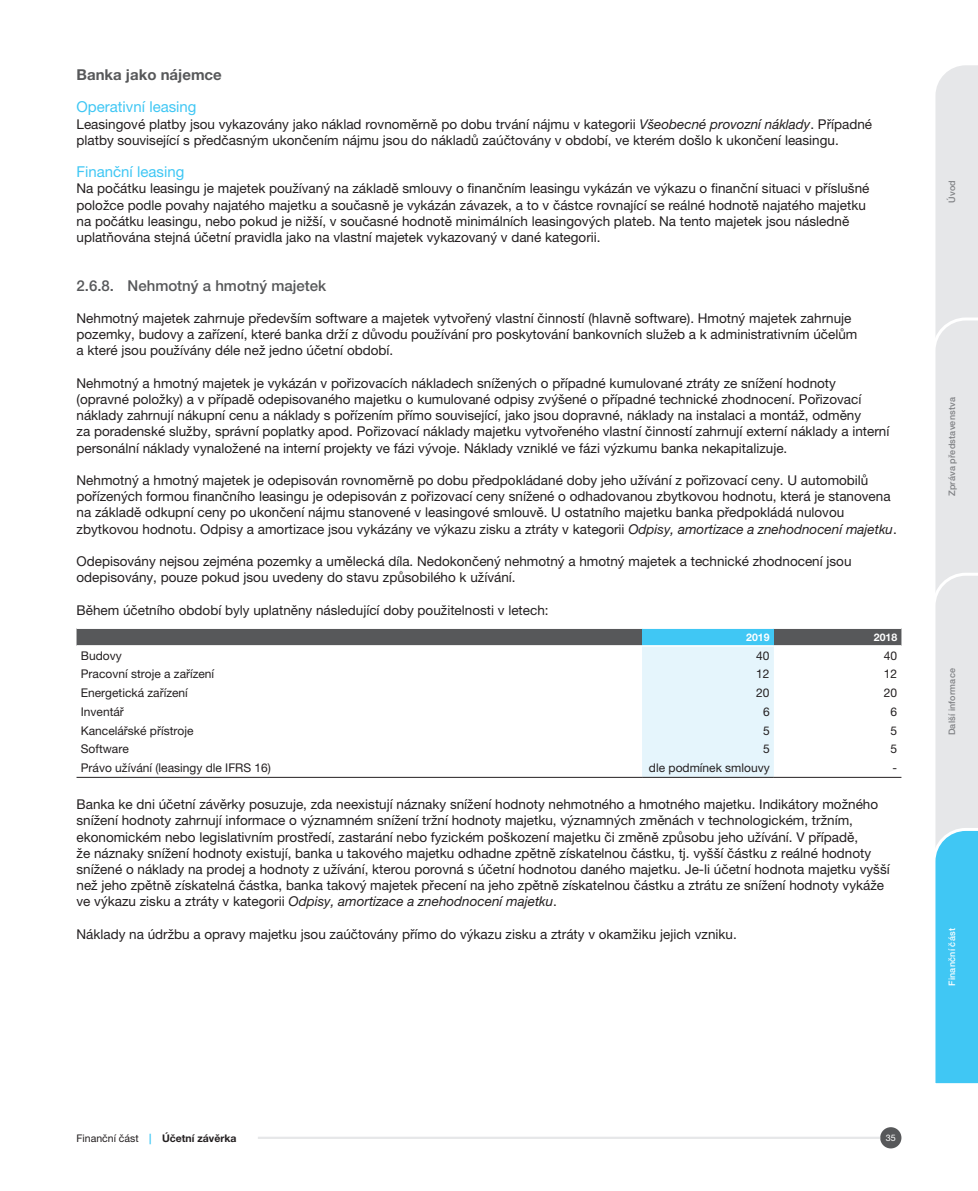
<style>
.page{position:relative;width:978px;height:1191px;background:#fff}
.page>*{position:absolute;margin:0;border:0;box-sizing:border-box;transform-origin:0 0}
.t1{font:15px "Helvetica Neue LT Pro";color:#40c7f4}
.t2{font:500 15px "Helvetica Neue LT Pro";color:#57585a}
.t3{font:700 15px "Helvetica Neue LT Pro";color:#57585a}
.t4{font:13.5px/16.2px "Helvetica Neue LT Pro";color:#231f20}
.t5{font:12px "Helvetica Neue LT Pro";color:#231f20}
.t6{font:700 10.5px "Helvetica Neue LT Pro";color:#231f20}
.t7{font:700 10.5px "Helvetica Neue LT Pro";color:#fff}
.t8{font:500 9px "Helvetica Neue LT Pro";letter-spacing:.025em;color:#808285}
.t9{font:500 9px "Helvetica Neue LT Pro";letter-spacing:.025em;color:#fff}
.t10{font:9px "Helvetica Neue LT Pro";color:#fff}
.s1{font-style:italic}
.s2{font-weight:400}
.s3{color:#40c7f4}
</style>
<div class="page">
<svg style="left:77px;top:629px;width:824px;height:148px"></svg>
<hr style="left:77px;top:777px;width:565px;height:1px;background:#231f20">
<hr style="left:774px;top:777px;width:127px;height:1px;background:#231f20">
<hr style="left:77px;top:645px;width:565px;height:1px;background:#fff">
<hr style="left:774px;top:645px;width:127px;height:1px;background:#fff">
<hr style="left:642px;top:645px;width:132px;height:1px;background:#fff">
<hr style="left:642px;top:777px;width:132px;height:1px;background:#231f20">
<div style="left:880px;top:1127px;width:21px;height:21px;background:#57585a;border-radius:50%"></div>
<svg style="left:935px;top:65px;width:43px;height:1019px;background:#bedfec"></svg>
<hr style="left:258px;top:1136px;width:622px;height:3px;background:#e6e7e9">
<p class="t3" style="left:77px;top:65px;width:147px">Banka jako nájemce</p>
<p class="t1" style="left:77px;top:98px;width:122px">Operativní leasing</p>
<p class="t4" style="left:77px;top:115px;width:797px">Leasingové platby jsou vykazovány jako náklad rovnoměrně po dobu trvání nájmu v kategorii <span class="s1">Všeobecné provozní náklady</span>. Případné platby související s předčasným ukončením nájmu jsou do nákladů zaúčtovány v období, ve kterém došlo k ukončení leasingu.</p>
<p class="t1" style="left:77px;top:163px;width:109px">Finanční leasing</p>
<p class="t4" style="left:77px;top:180px;width:794px">Na počátku leasingu je majetek používaný na základě smlouvy o finančním leasingu vykázán ve výkazu o finanční situaci v příslušné položce podle povahy najatého majetku a současně je vykázán závazek, a to v částce rovnající se reálné hodnotě najatého majetku na počátku leasingu, nebo pokud je nižší, v současné hodnotě minimálních leasingových plateb. Na tento majetek jsou následně uplatňována stejná účetní pravidla jako na vlastní majetek vykazovaný v dané kategorii.</p>
<p class="t2" style="left:77px;top:276px;width:251px">2.6.8. Nehmotný a hmotný majetek</p>
<p class="t4" style="left:77px;top:310px;width:782px">Nehmotný majetek zahrnuje především software a majetek vytvořený vlastní činností (hlavně software). Hmotný majetek zahrnuje pozemky, budovy a zařízení, které banka drží z důvodu používání pro poskytování bankovních služeb a k administrativním účelům a které jsou používány déle než jedno účetní období.</p>
<p class="t4" style="left:77px;top:375px;width:814px">Nehmotný a hmotný majetek je vykázán v pořizovacích nákladech snížených o případné kumulované ztráty ze snížení hodnoty (opravné položky) a v případě odepisovaného majetku o kumulované odpisy zvýšené o případné technické zhodnocení. Pořizovací náklady zahrnují nákupní cenu a náklady s pořízením přímo související, jako jsou dopravné, náklady na instalaci a montáž, odměny<br>za poradenské služby, správní poplatky apod. Pořizovací náklady majetku vytvořeného vlastní činností zahrnují externí náklady a interní personální náklady vynaložené na interní projekty ve fázi vývoje. Náklady vzniklé ve fázi výzkumu banka nekapitalizuje.</p>
<p class="t4" style="left:77px;top:472px;width:822px">Nehmotný a hmotný majetek je odepisován rovnoměrně po dobu předpokládané doby jeho užívání z pořizovací ceny. U automobilů pořízených formou finančního leasingu je odepisován z pořizovací ceny snížené o odhadovanou zbytkovou hodnotu, která je stanovena na základě odkupní ceny po ukončení nájmu stanovené v leasingové smlouvě. U ostatního majetku banka předpokládá nulovou zbytkovou hodnotu. Odpisy a amortizace jsou vykázány ve výkazu zisku a ztráty v kategorii <span class="s1">Odpisy, amortizace a znehodnocení majetku</span>.</p>
<p class="t4" style="left:77px;top:553px;width:776px">Odepisovány nejsou zejména pozemky a umělecká díla. Nedokončený nehmotný a hmotný majetek a technické zhodnocení jsou odepisovány, pouze pokud jsou uvedeny do stavu způsobilého k užívání.</p>
<p class="t4" style="left:77px;top:601px;width:474px">Během účetního období byly uplatněny následující doby použitelnosti v letech:</p>
<p class="t7" style="left:746px;top:630px;width:25px">2019</p>
<p class="t7" style="left:874px;top:630px;width:25px">2018</p>
<p class="t5" style="left:81px;top:648px;width:42px">Budovy</p>
<p class="t5" style="left:756px;top:648px;width:15px">40</p>
<p class="t5" style="left:884px;top:648px;width:15px">40</p>
<p class="t5" style="left:81px;top:667px;width:135px">Pracovní stroje a zařízení</p>
<p class="t5" style="left:756px;top:667px;width:15px">12</p>
<p class="t5" style="left:884px;top:667px;width:15px">12</p>
<p class="t5" style="left:81px;top:685px;width:109px">Energetická zařízení</p>
<p class="t5" style="left:756px;top:685px;width:15px">20</p>
<p class="t5" style="left:884px;top:685px;width:15px">20</p>
<p class="t5" style="left:81px;top:704px;width:45px">Inventář</p>
<p class="t5" style="left:763px;top:704px;width:8px">6</p>
<p class="t5" style="left:891px;top:704px;width:8px">6</p>
<p class="t5" style="left:81px;top:723px;width:114px">Kancelářské přístroje</p>
<p class="t5" style="left:763px;top:723px;width:8px">5</p>
<p class="t5" style="left:891px;top:723px;width:8px">5</p>
<p class="t5" style="left:81px;top:742px;width:49px">Software</p>
<p class="t5" style="left:763px;top:742px;width:8px">5</p>
<p class="t5" style="left:891px;top:742px;width:8px">5</p>
<p class="t5" style="left:81px;top:761px;width:192px">Právo užívání (leasingy dle IFRS 16)</p>
<p class="t5" style="left:649px;top:761px;width:122px">dle podmínek smlouvy</p>
<p class="t5" style="left:893px;top:761px;width:6px">-</p>
<p class="t4" style="left:77px;top:796px;width:815px">Banka ke dni účetní závěrky posuzuje, zda neexistují náznaky snížení hodnoty nehmotného a hmotného majetku. Indikátory možného snížení hodnoty zahrnují informace o významném snížení tržní hodnoty majetku, významných změnách v technologickém, tržním, ekonomickém nebo legislativním prostředí, zastarání nebo fyzickém poškození majetku či změně způsobu jeho užívání. V případě,<br>že náznaky snížení hodnoty existují, banka u takového majetku odhadne zpětně získatelnou částku, tj. vyšší částku z reálné hodnoty snížené o náklady na prodej a hodnoty z užívání, kterou porovná s účetní hodnotou daného majetku. Je-li účetní hodnota majetku vyšší než jeho zpětně získatelná částka, banka takový majetek přecení na jeho zpětně získatelnou částku a ztrátu ze snížení hodnoty vykáže ve výkazu zisku a ztráty v kategorii <span class="s1">Odpisy, amortizace a znehodnocení majetku</span>.</p>
<p class="t4" style="left:77px;top:925px;width:662px">Náklady na údržbu a opravy majetku jsou zaúčtovány přímo do výkazu zisku a ztráty v okamžiku jejich vzniku.</p>
<p class="t8" style="left:947px;top:203px;width:24px;rotate:-90deg">Úvod</p>
<p class="t8" style="left:947px;top:496px;width:101px;rotate:-90deg">Zpráva představenstva</p>
<p class="t8" style="left:947px;top:735px;width:69px;rotate:-90deg">Další informace</p>
<p class="t9" style="left:947px;top:986px;width:59px;rotate:-90deg">Finanční část</p>
<p class="t6" style="left:77px;top:1131px;width:162px"><span class="s2">Finanční část</span> <span class="s3">|</span> Účetní závěrka</p>
<p class="t10" style="left:886px;top:1132px;width:12px">35</p>
</div>
